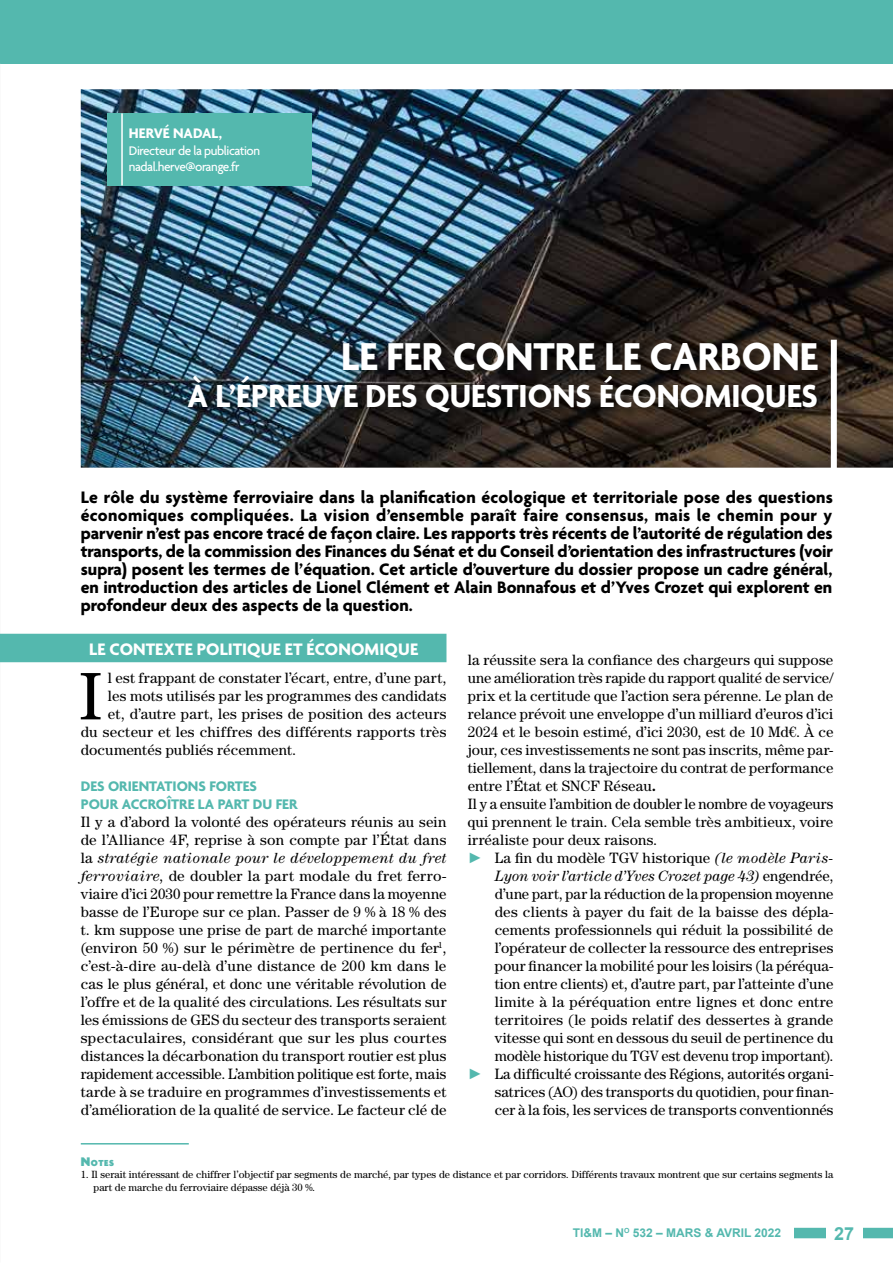
<style>
.page{position:relative;width:893px;height:1263px;background:#fff}
.page>*{position:absolute;margin:0;border:0;box-sizing:border-box;transform-origin:0 0}
.t1{font:67.35px "Century Std";color:#000}
.t2{font:700 42px "Agenda";color:#fff;scale:.95 1}
.t3{font:700 34.5px "Agenda";color:#fff;scale:.95 1}
.t4{font:700 18px/18px "Agenda";color:#000;text-align:justify}
.t5{font:700 18px "Agenda";letter-spacing:.005em;color:#fff}
.t6{font:700 18px "Arial";color:#54b8ae}
.t7{font:15px/18px "Century Std";letter-spacing:.005em;color:#000;text-align:justify}
.t8{font:italic 15px "Century Std";letter-spacing:.005em;color:#000}
.t9{font:700 15px/18px "Agenda";color:#54b8ae}
.t10{font:700 15px "Agenda";color:#fff}
.t11{font:500 13.5px/16.5px "Agenda";letter-spacing:-.03em;color:#fff}
.t12{font:700 12px "Arial";color:#54b8ae}
.t13{font:10.5px/12.5px "Century Std";color:#000}
.t14{font:900 9.45px "Agenda";color:#54b8ae}
.s1{font-weight:700}
.s2{font-family:"Arial";color:#54b8ae}
.s3{font-style:italic}
.s4{font-style:normal}
.s5{font-size:13.5px}
</style>
<div class="page">
<div style="left:0;top:0;width:893px;height:64px;background:#54b8ae"></div>
<img style="left:0;top:89px;width:893px;height:1150px">
<div style="left:186px;top:339px;width:645px;height:86px;background:#000;opacity:.63"></div>
<div style="left:0;top:634px;width:446px;height:28px;background:#54b8ae"></div>
<hr style="left:81px;top:1143px;width:108px;height:1px;background:#54b8ae">
<div style="left:831px;top:340px;width:6px;height:128px;background:#fff"></div>
<div style="left:108px;top:113px;width:204px;height:72px;background:#54b8ae"></div>
<hr style="left:121px;top:113px;width:2px;height:72px;background:#fff">
<p class="t10" style="left:129px;top:125px;width:95px">HERVÉ NADAL,</p>
<p class="t11" style="left:129px;top:143px;width:133px">Directeur de la publication nadal.herve@orange.fr</p>
<h2 class="t2" style="left:341px;top:334px;width:503px">LE FER CONTRE LE CARBONE</h2>
<h3 class="t3" style="left:188px;top:378px;width:665px">À L’ÉPREUVE DES QUESTIONS ÉCONOMIQUES</h3>
<p class="t4" style="left:81px;top:490px;width:754px">Le rôle du système ferroviaire dans la planification écologique et territoriale pose des questions économiques compliquées. La vision d’ensemble paraît faire consensus, mais le chemin pour y parvenir n’est pas encore tracé de façon claire. Les rapports très récents de l’autorité de régulation des transports, de la commission des Finances du Sénat et du Conseil d’orientation des infrastructures (voir supra) posent les termes de l’équation. Cet article d’ouverture du dossier propose un cadre général, en introduction des articles de Lionel Clément et Alain Bonnafous et d’Yves Crozet qui explorent en profondeur deux des aspects de la question.</p>
<p class="t5" style="left:89px;top:639px;width:330px">LE CONTEXTE POLITIQUE ET ÉCONOMIQUE</p>
<h1 class="t1" style="left:80px;top:657px;width:24px">I</h1>
<p class="t7" style="left:108px;top:669px;width:340px">l est frappant de constater l’écart, entre, d’une part,</p>
<p class="t7" style="left:468px;top:651px;width:367px">la réussite sera la confiance des chargeurs qui suppose</p>
<p class="t7" style="left:468px;top:669px;width:367px">une amélioration très rapide du rapport qualité de service/</p>
<p class="t7" style="left:468px;top:687px;width:367px">prix et la certitude que l’action sera pérenne. Le plan de</p>
<p class="t7" style="left:468px;top:705px;width:367px">relance prévoit une enveloppe d’un milliard d’euros d’ici</p>
<p class="t7" style="left:468px;top:723px;width:367px">2024 et le besoin estimé, d’ici 2030, est de 10 Md€. À ce</p>
<p class="t7" style="left:468px;top:741px;width:367px">jour, ces investissements ne sont pas inscrits, même par-</p>
<p class="t7" style="left:468px;top:759px;width:367px">tiellement, dans la trajectoire du contrat de performance</p>
<p class="t7" style="left:468px;top:777px;width:190px">entre l’État et SNCF Réseau<span class="s1">.</span></p>
<p class="t7" style="left:468px;top:795px;width:367px">Il y a ensuite l’ambition de doubler le nombre de voyageurs</p>
<p class="t7" style="left:468px;top:813px;width:367px">qui prennent le train. Cela semble très ambitieux, voire</p>
<p class="t7" style="left:468px;top:831px;width:191px">irréaliste pour deux raisons.</p>
<p class="t7" style="left:468px;top:849px;width:367px"><span class="s2">►</span> La fin du modèle TGV historique <span class="s3">(le modèle Paris-</span></p>
<p class="t8" style="left:495px;top:868px;width:340px">Lyon voir l’article d’Yves Crozet page 43) <span class="s4">engendrée,</span></p>
<p class="t7" style="left:495px;top:885px;width:340px">d’une part, par la réduction de la propension moyenne</p>
<p class="t7" style="left:495px;top:903px;width:340px">des clients à payer du fait de la baisse des dépla-</p>
<p class="t7" style="left:495px;top:921px;width:340px">cements professionnels qui réduit la possibilité de</p>
<p class="t7" style="left:495px;top:939px;width:340px">l’opérateur de collecter la ressource des entreprises</p>
<p class="t7" style="left:495px;top:957px;width:340px">pour financer la mobilité pour les loisirs (la péréqua-</p>
<p class="t7" style="left:495px;top:975px;width:340px">tion entre clients) et, d’autre part, par l’atteinte d’une</p>
<p class="t7" style="left:495px;top:993px;width:340px">limite à la péréquation entre lignes et donc entre</p>
<p class="t7" style="left:495px;top:1011px;width:340px">territoires (le poids relatif des dessertes à grande</p>
<p class="t7" style="left:495px;top:1029px;width:340px">vitesse qui sont en dessous du seuil de pertinence du</p>
<p class="t7" style="left:495px;top:1047px;width:340px">modèle historique du TGV est devenu trop important).</p>
<p class="t7" style="left:468px;top:1065px;width:367px"><span class="s2">►</span> La difficulté croissante des Régions, autorités organi-</p>
<p class="t7" style="left:495px;top:1083px;width:340px">satrices (AO) des transports du quotidien, pour finan-</p>
<p class="t7" style="left:495px;top:1101px;width:340px">cer à la fois, les services de transports conventionnés</p>
<p class="t7" style="left:108px;top:687px;width:340px">les mots utilisés par les programmes des candidats</p>
<p class="t7" style="left:108px;top:705px;width:340px">et, d’autre part, les prises de position des acteurs</p>
<p class="t7" style="left:81px;top:723px;width:367px">du secteur et les chiffres des différents rapports très</p>
<p class="t7" style="left:81px;top:741px;width:217px">documentés publiés récemment.</p>
<p class="t9" style="left:81px;top:778px;width:218px">DES ORIENTATIONS FORTES<br>POUR ACCROÎTRE LA PART DU FER</p>
<p class="t7" style="left:81px;top:813px;width:367px">Il y a d’abord la volonté des opérateurs réunis au sein de l’Alliance 4F, reprise à son compte par l’État dans la <span class="s3">stratégie nationale pour le développement du fret ferroviaire</span>, de doubler la part modale du fret ferro&shy;viaire d’ici 2030 pour remettre la France dans la moyenne basse de l’Europe sur ce plan. Passer de 9 % à 18 % des t. km suppose une prise de part de marché importante (environ 50 %) sur le périmètre de pertinence du fer<sup>1</sup>, c’est-à-dire au-delà d’une distance de 200 km dans le cas le plus général, et donc une véritable révolution de l’offre et de la qualité des circulations. Les résultats sur les émissions de GES du secteur des transports seraient spectaculaires, considérant que sur les plus courtes distances la décarbonation du transport routier est plus rapidement accessible. L’ambition politique est forte, mais tarde à se traduire en programmes d’investissements et d’amélioration de la qualité de service. Le facteur clé de</p>
<p class="t14" style="left:81px;top:1158px;width:35px"><span class="s5">N</span>OTES</p>
<p class="t13" style="left:94px;top:1168px;width:741px;text-indent:-13px">1. Il serait intéressant de chiffrer l’objectif par segments de marché, par types de distance et par corridors. Différents travaux montrent que sur certains segments la part de marche du ferroviaire dépasse déjà 30 %.</p>
<p class="t12" style="left:573px;top:1225px;width:210px">TI&amp;M – N<sup>O</sup> 532 – MARS &amp; AVRIL 2022</p>
<p class="t6" style="left:834px;top:1221px;width:22px">27</p>
</div>
